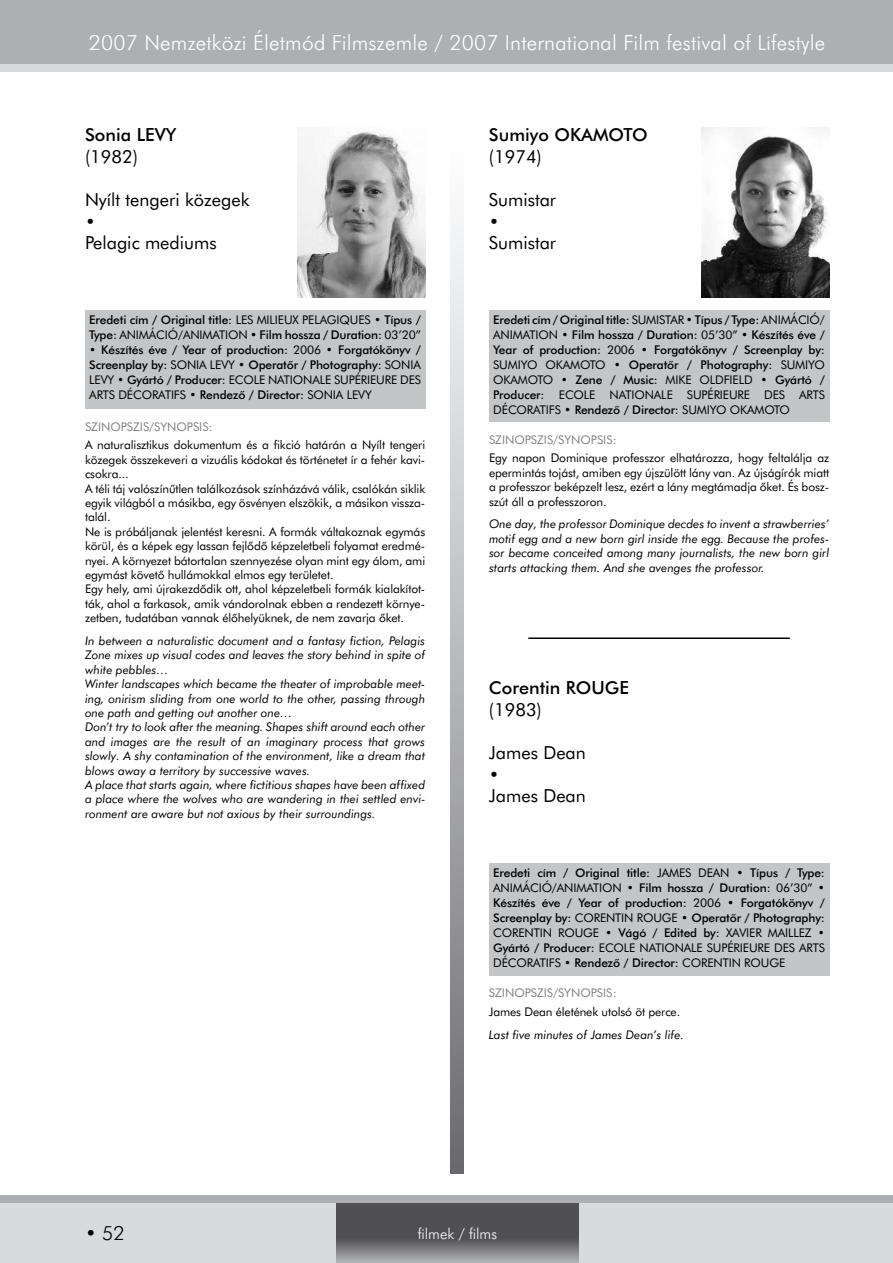
<style>
.page{position:relative;width:893px;height:1263px;background:#fff}
.page>*{position:absolute;margin:0;border:0;box-sizing:border-box;transform-origin:0 0}
.t1{font:300 21px "H Futura";letter-spacing:.01em;color:#fff}
.t2{font:300 19.5px "H Futura";color:#000}
.t3{font:18px/21.6px "H Futura Normal";color:#000}
.t4{font:18px "Futura Md HU Normal";color:#000}
.t5{font:300 15px "H Futura";color:#fff}
.t6{font:12px/14.4px "H Futura Normal";letter-spacing:-.01em;color:#000}
.t7{font:italic 12px/14.4px "H Futura Normal";color:#000}
.t8{font:12px/15px "Futura Md HU Normal";letter-spacing:-.01em;color:#000}
.t9{font:12px "H Futura Normal";color:#818084}
.s1{font-family:"H Futura Normal"}
.s2{font-family:"Futura Md HU Normal"}
</style>
<div class="page">
<div style="left:0;top:1195px;width:893px;height:64px;background:#aeafb2"></div>
<div style="left:0;top:9px;width:893px;height:63px;background:#d8dadc"></div>
<div style="left:0;top:0;width:893px;height:64px;background:#aeafb2"></div>
<div style="left:0;top:1203px;width:893px;height:60px;background:#d8dadc"></div>
<svg style="left:451px;top:222px;width:12px;height:952px;background:#b1b2b5"></svg>
<svg style="left:336px;top:1203px;width:243px;height:60px;background:#656468"></svg>
<div style="left:85px;top:310px;width:340px;height:99px;background:#c3c5c7"></div>
<img style="left:298px;top:131px;width:127px;height:167px">
<div style="left:489px;top:310px;width:340px;height:112px;background:#c3c5c7"></div>
<img style="left:702px;top:128px;width:127px;height:170px">
<div style="left:489px;top:863px;width:340px;height:112px;background:#c3c5c7"></div>
<hr style="left:528px;top:637px;width:262px;height:2px;background:#000">
<h1 class="t1" style="left:89px;top:30px;width:738px">2007 Nemzetközi Életmód Filmszemle / 2007 International Film festival of Lifestyle</h1>
<h3 class="t4" style="left:85px;top:124px;width:93px">Sonia LEVY</h3>
<h3 class="t3" style="left:85px;top:146px;width:54px">(1982)</h3>
<h3 class="t3" style="left:85px;top:189px;width:166px">Nyílt tengeri közegek •<br>Pelagic mediums</h3>
<p class="t8" style="left:89px;top:312px;width:184px">Eredeti cím / Original title: <span class="s1">Les Milieux</span></p>
<p class="t6" style="left:302px;top:312px;width:14px">Pelagiques</p>
<p class="t8" style="left:374px;top:312px;width:48px"><span class="s1">•</span> Típus /</p>
<p class="t6" style="left:89px;top:327px;width:46px"><span class="s2">Type:</span> Animáció</p>
<p class="t6" style="left:178px;top:327px;width:21px">/Animation</p>
<p class="t8" style="left:250px;top:327px;width:172px"><span class="s1">•</span> Film hossza / Duration: <span class="s1">03’20”</span></p>
<p class="t8" style="left:89px;top:342px;width:333px"><span class="s1">•</span> Készítés éve / Year of production: <span class="s1">2006</span> • Forgatókönyv /<br>Screenplay by: <span class="s1">Sonia</span></p>
<p class="t6" style="left:210px;top:357px;width:13px">Levy</p>
<p class="t8" style="left:238px;top:357px;width:184px"><span class="s1">•</span> Operatôr / Photography: <span class="s1">Sonia</span></p>
<p class="t6" style="left:89px;top:372px;width:13px">Levy</p>
<p class="t8" style="left:117px;top:372px;width:126px"><span class="s1">•</span> Gyártó / Producer: <span class="s1">Ecole</span></p>
<p class="t6" style="left:268px;top:372px;width:17px">Nationale</p>
<p class="t6" style="left:334px;top:372px;width:14px">Supérieure</p>
<p class="t6" style="left:400px;top:372px;width:8px">des</p>
<p class="t6" style="left:89px;top:387px;width:15px">Arts</p>
<p class="t6" style="left:118px;top:387px;width:16px">Décoratifs</p>
<p class="t8" style="left:189px;top:387px;width:133px"><span class="s1">•</span> Rendezô / Director: <span class="s1">Sonia</span></p>
<p class="t6" style="left:347px;top:387px;width:27px">LEVY</p>
<p class="t9" style="left:85px;top:419px;width:14px">Szinopszis</p>
<p class="t9" style="left:149px;top:419px;width:20px">/Synopsis</p>
<p class="t9" style="left:209px;top:419px;width:5px">:</p>
<p class="t6" style="left:85px;top:438px;width:342px">A naturalisztikus dokumentum és a fikció határán a Nyílt tengeri közegek összekeveri a vizuális kódokat és történetet ír a fehér kavi&shy;csokra...<br>A téli táj valószínûtlen találkozások színházává válik, csalókán siklik egyik világból a másikba, egy ösvényen elszökik, a másikon vissza&shy;talál.<br>Ne is próbáljanak jelentést keresni. A formák váltakoznak egymás körül, és a képek egy lassan fejlôdô képzeletbeli folyamat eredmé&shy;nyei. A környezet bátortalan szennyezése olyan mint egy álom, ami egymást követô hullámokkal elmos egy területet.<br>Egy hely, ami újrakezdôdik ott, ahol képzeletbeli formák kialakítot&shy;ták, ahol a farkasok, amik vándorolnak ebben a rendezett környe&shy;zetben, tudatában vannak élôhelyüknek, de nem zavarja ôket.</p>
<p class="t7" style="left:85px;top:633px;width:342px">In between a naturalistic document and a fantasy fiction, Pelagis Zone mixes up visual codes and leaves the story behind in spite of white pebbles…<br>Winter landscapes which became the theater of improbable meet&shy;ing, onirism sliding from one world to the other, passing through one path and getting out another one…<br>Don’t try to look after the meaning. Shapes shift around each other and images are the result of an imaginary process that grows slowly. A shy contamination of the environment, like a dream that blows away a territory by successive waves.<br>A place that starts again, where fictitious shapes have been affixed a place where the wolves who are wandering in thei settled envi&shy;ronment are aware but not axious by their surroundings.</p>
<h3 class="t4" style="left:489px;top:124px;width:160px">Sumiyo OKAMOTO</h3>
<h3 class="t3" style="left:489px;top:146px;width:54px">(1974)</h3>
<h3 class="t3" style="left:489px;top:189px;width:69px">Sumistar •<br>Sumistar</h3>
<p class="t8" style="left:493px;top:312px;width:153px">Eredeti cím / Original title: <span class="s1">Sumistar</span></p>
<p class="t8" style="left:686px;top:312px;width:91px"><span class="s1">•</span> Típus / Type: <span class="s1">Animáció</span></p>
<p class="t6" style="left:820px;top:312px;width:7px">/</p>
<p class="t6" style="left:493px;top:327px;width:9px">Anim</p>
<p class="t8" style="left:493px;top:327px;width:333px;text-align:right"><span class="s1">ati on •</span> Film hossza / Duration: <span class="s1">05’30” •</span> Készítés éve /<br>Year of production: <span class="s1">2006</span> • Forgatókönyv / Screenplay by:</p>
<p class="t6" style="left:493px;top:357px;width:15px">Sumiyo</p>
<p class="t6" style="left:546px;top:357px;width:20px">Okamoto</p>
<p class="t8" style="left:614px;top:357px;width:182px"><span class="s1">•</span> Operatôr / Photography: <span class="s1">Sumiyo</span></p>
<p class="t6" style="left:493px;top:372px;width:189px">Okamoto • <span class="s2">Zene / Music:</span> Mike</p>
<p class="t6" style="left:699px;top:372px;width:18px">Oldfield</p>
<p class="t8" style="left:760px;top:372px;width:66px"><span class="s1">•</span> Gyártó /</p>
<p class="t8" style="left:493px;top:387px;width:81px">Producer: <span class="s1">Ecole</span></p>
<p class="t6" style="left:610px;top:387px;width:17px">Nationale</p>
<p class="t6" style="left:687px;top:387px;width:14px">Supérieure</p>
<p class="t6" style="left:764px;top:387px;width:8px">des</p>
<p class="t6" style="left:799px;top:387px;width:15px">Arts</p>
<p class="t6" style="left:493px;top:402px;width:16px">Décoratifs</p>
<p class="t8" style="left:564px;top:402px;width:133px"><span class="s1">•</span> Rendezô / Director: <span class="s1">Sumiyo</span></p>
<p class="t6" style="left:730px;top:402px;width:61px">OKAMOTO</p>
<p class="t9" style="left:489px;top:432px;width:14px">Szinopszis</p>
<p class="t9" style="left:553px;top:432px;width:20px">/Synopsis</p>
<p class="t9" style="left:613px;top:432px;width:5px">:</p>
<p class="t6" style="left:489px;top:451px;width:342px;text-align:justify">Egy napon Dominique professzor elhatározza, hogy feltalálja az epermintás tojást, amiben egy újszülött lány van. Az újságírók miatt a professzor beképzelt lesz, ezért a lány megtámadja ôket. És bos - szút áll a professzoron.</p>
<p class="t7" style="left:489px;top:517px;width:342px;text-align:justify">One day, the professor Dominique decdes to invent a strawberries’ motif egg and a new born girl inside the egg. Because the profes&shy;sor became conceited among many journalists, the new born girl starts attacking them. And she avenges the professor.</p>
<h3 class="t4" style="left:489px;top:677px;width:142px">Corentin ROUGE</h3>
<h3 class="t3" style="left:489px;top:698px;width:54px">(1983)</h3>
<h3 class="t3" style="left:489px;top:742px;width:98px">James Dean •<br>James Dean</h3>
<p class="t8" style="left:493px;top:865px;width:177px">Eredeti cím / Original title: <span class="s1">James</span></p>
<p class="t6" style="left:698px;top:865px;width:17px">Dean</p>
<p class="t8" style="left:736px;top:865px;width:90px"><span class="s1">•</span> Típus / Type:</p>
<p class="t6" style="left:493px;top:880px;width:16px">Animáció</p>
<p class="t6" style="left:552px;top:880px;width:21px">/Animation</p>
<p class="t8" style="left:493px;top:880px;width:333px;text-align:justify;text-indent:134px"><span class="s1">•</span> Film hossza / Duration: <span class="s1">06’30” • </span>Készítés éve / Year of production: <span class="s1">2006</span> • Forgatókönyv / Screenplay by: <span class="s1">Corentin</span></p>
<p class="t6" style="left:637px;top:910px;width:16px">Rouge</p>
<p class="t8" style="left:681px;top:910px;width:145px"><span class="s1">•</span> Operatôr / Photography:</p>
<p class="t6" style="left:493px;top:925px;width:17px">Corentin</p>
<p class="t6" style="left:558px;top:925px;width:16px">Rouge</p>
<p class="t8" style="left:605px;top:925px;width:135px"><span class="s1">•</span> Vágó / Edited by: <span class="s1">Xavier</span></p>
<p class="t6" style="left:768px;top:925px;width:17px">Maillez</p>
<p class="t6" style="left:818px;top:925px;width:9px">•</p>
<p class="t8" style="left:493px;top:940px;width:121px">Gyártó / Producer: <span class="s1">Ecole</span></p>
<p class="t6" style="left:640px;top:940px;width:17px">Nationale</p>
<p class="t6" style="left:707px;top:940px;width:14px">Supérieure</p>
<p class="t6" style="left:774px;top:940px;width:8px">des</p>
<p class="t6" style="left:799px;top:940px;width:15px">Arts</p>
<p class="t6" style="left:493px;top:955px;width:16px">Décoratifs</p>
<p class="t8" style="left:564px;top:955px;width:135px"><span class="s1">•</span> Rendezô / Director: <span class="s1">Corentin</span></p>
<p class="t6" style="left:744px;top:955px;width:43px">ROUGE</p>
<p class="t9" style="left:489px;top:986px;width:14px">Szinopszis</p>
<p class="t9" style="left:553px;top:986px;width:20px">/Synopsis</p>
<p class="t9" style="left:613px;top:986px;width:5px">:</p>
<p class="t6" style="left:489px;top:1004px;width:193px">James Dean életének utolsó öt perce.</p>
<p class="t7" style="left:489px;top:1027px;width:196px">Last five minutes of James Dean’s life.</p>
<h2 class="t2" style="left:85px;top:1221px;width:41px">• 52</h2>
<p class="t5" style="left:418px;top:1224px;width:81px">filmek / films</p>
</div>
